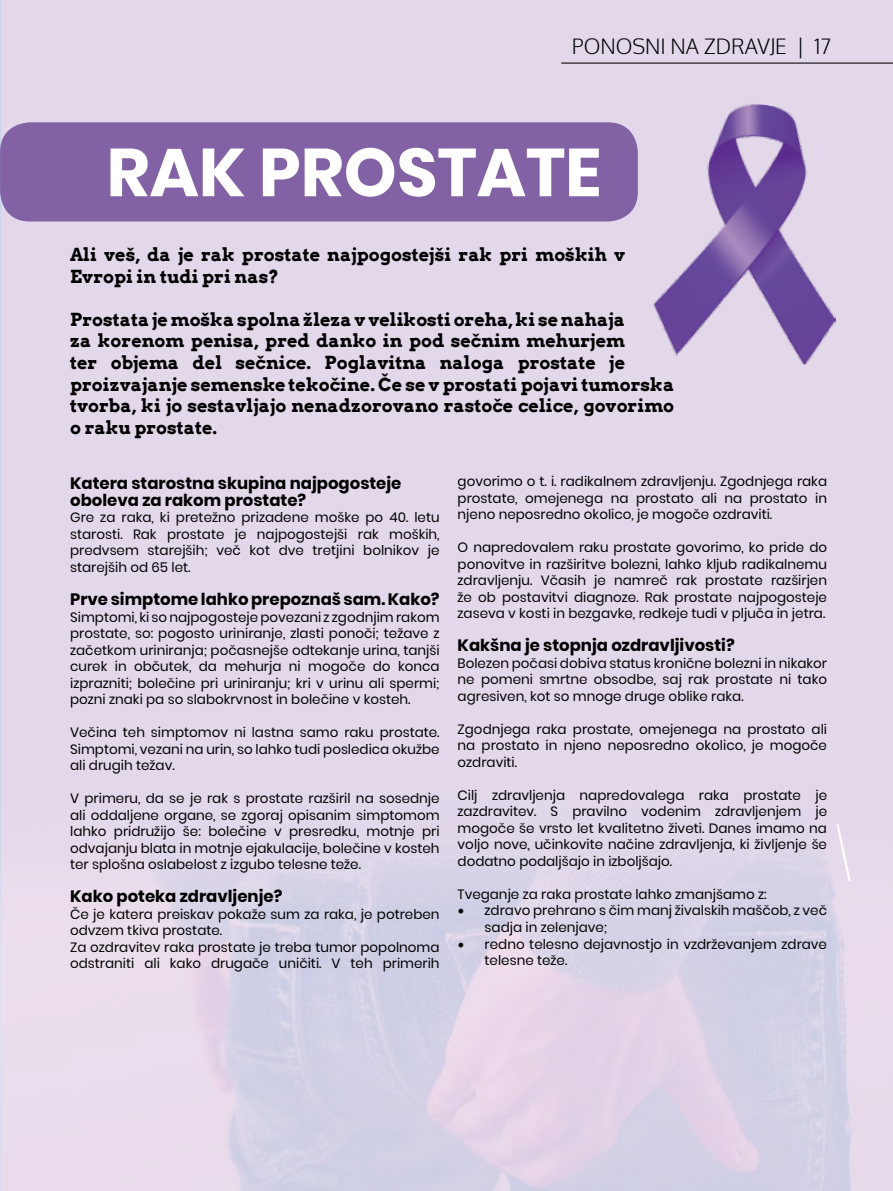
<style>
.page{position:relative;width:893px;height:1191px;background:#fff}
.page>*{position:absolute;margin:0;border:0;box-sizing:border-box;transform-origin:0 0}
.t1{font:700 67.5px "Poppins";color:#fff}
.t2{font:300 21px "Oxygen";color:#000}
.t3{font:700 18px/21.6px "Arvo";color:#000}
.t4{font:700 16.5px/16.5px "Poppins";color:#000}
.t5{font:13.5px/16.5px "Poppins";color:#000;text-align:justify}
.s1{font-family:"Minion Pro";font-size:18px}
</style>
<div class="page">
<img style="left:0;top:0;width:893px;height:1191px">
<svg style="left:835px;top:822px;width:17px;height:61px"></svg>
<hr style="left:561px;top:63px;width:332px;height:1px;background:#000">
<img style="left:651px;top:97px;width:203px;height:268px">
<svg style="left:0;top:119px;width:1px;height:99px"></svg>
<div style="left:0;top:122px;width:638px;height:99px;background:#8262a4;border-radius:30px"></div>
<h2 class="t2" style="left:572px;top:34px;width:261px">PONOSNI NA ZDRAVJE | 17</h2>
<h1 class="t1" style="left:107px;top:133px;width:496px">RAK PROSTATE</h1>
<h3 class="t3" style="left:70px;top:243px;width:556px">Ali veš, da je rak prostate najpogostejši rak pri moških v<br>Evropi in tudi pri nas?</h3>
<p class="t3" style="left:70px;top:308px;width:606px">Prostata je moška spolna žleza v velikosti oreha, ki se nahaja<br>za korenom penisa, pred danko in pod sečnim mehurjem<br>ter objema del sečnice. Poglavitna naloga prostate je proizvajanje semenske tekočine. Če se v prostati pojavi tumorska tvorba, ki jo sestavljajo nenadzorovano rastoče celice, govorimo o raku prostate.</p>
<p class="t4" style="left:70px;top:475px;width:333px">Katera starostna skupina najpogosteje oboleva za rakom prostate?</p>
<p class="t5" style="left:70px;top:509px;width:371px">Gre za raka, ki pretežno prizadene moške po 40. letu starosti. Rak prostate je najpogostejši rak moških, predvsem starejših; več kot dve tretjini bolnikov je starejših od 65 let.</p>
<p class="t4" style="left:70px;top:591px;width:371px">Prve simptome lahko prepoznaš sam. Kako?</p>
<p class="t5" style="left:70px;top:608px;width:371px">Simptomi, ki so najpogosteje povezani z zgodnjim rakom prostate, so: pogosto uriniranje, zlasti ponoči; težave z začetkom uriniranja; počasnejše odtekanje urina, tanjši curek in občutek, da mehurja ni mogoče do konca izprazniti; bolečine pri uriniranju; kri v urinu ali spermi; pozni znaki pa so slabokrvnost in bolečine v kosteh.</p>
<p class="t5" style="left:70px;top:724px;width:371px">Večina teh simptomov ni lastna samo raku prostate.<br>Simptomi, vezani na urin, so lahko tudi posledica okužbe ali drugih težav.</p>
<p class="t5" style="left:70px;top:790px;width:371px">V primeru, da se je rak s prostate razširil na sosednje ali oddaljene organe, se zgoraj opisanim simptomom lahko pridružijo še: bolečine v presredku, motnje pri odvajanju blata in motnje ejakulacije, bolečine v kosteh ter splošna oslabelost z izgubo telesne teže.</p>
<p class="t4" style="left:70px;top:888px;width:214px">Kako poteka zdravljenje?</p>
<p class="t5" style="left:70px;top:905px;width:371px;text-align:left">Če je katera preiskav pokaže sum za raka, je potreben odvzem tkiva prostate.<br>Za ozdravitev raka prostate je treba tumor popolnoma odstraniti ali kako drugače uničiti. V teh primerih</p>
<p class="t5" style="left:458px;top:473px;width:371px">govorimo o t. i. radikalnem zdravljenju. Zgodnjega raka prostate, omejenega na prostato ali na prostato in njeno neposredno okolico, je mogoče ozdraviti.</p>
<p class="t5" style="left:458px;top:539px;width:371px">O napredovalem raku prostate govorimo, ko pride do ponovitve in razširitve bolezni, lahko kljub radikalnemu zdravljenju. Včasih je namreč rak prostate razširjen že ob postavitvi diagnoze. Rak prostate najpogosteje zaseva v kosti in bezgavke, redkeje tudi v pljuča in jetra.</p>
<p class="t4" style="left:458px;top:637px;width:279px">Kakšna je stopnja ozdravljivosti?</p>
<p class="t5" style="left:458px;top:655px;width:371px">Bolezen počasi dobiva status kronične bolezni in nikakor ne pomeni smrtne obsodbe, saj rak prostate ni tako agresiven, kot so mnoge druge oblike raka.</p>
<p class="t5" style="left:458px;top:721px;width:371px">Zgodnjega raka prostate, omejenega na prostato ali na prostato in njeno neposredno okolico, je mogoče ozdraviti.</p>
<p class="t5" style="left:458px;top:787px;width:371px">Cilj zdravljenja napredovalega raka prostate je zazdravitev. S pravilno vodenim zdravljenjem je mogoče še vrsto let kvalitetno živeti. Danes imamo na voljo nove, učinkovite načine zdravljenja, ki življenje še dodatno podaljšajo in izboljšajo.</p>
<p class="t5" style="left:458px;top:886px;width:311px">Tveganje za raka prostate lahko zmanjšamo z:</p>
<p class="t5" style="left:485px;top:902px;width:344px;text-indent:-27px"><span class="s1">•</span> zdravo prehrano s čim manj živalskih maščob, z več sadja in zelenjave;</p>
<p class="t5" style="left:485px;top:935px;width:344px;text-indent:-27px"><span class="s1">•</span> redno telesno dejavnostjo in vzdrževanjem zdrave telesne teže.</p>
</div>
